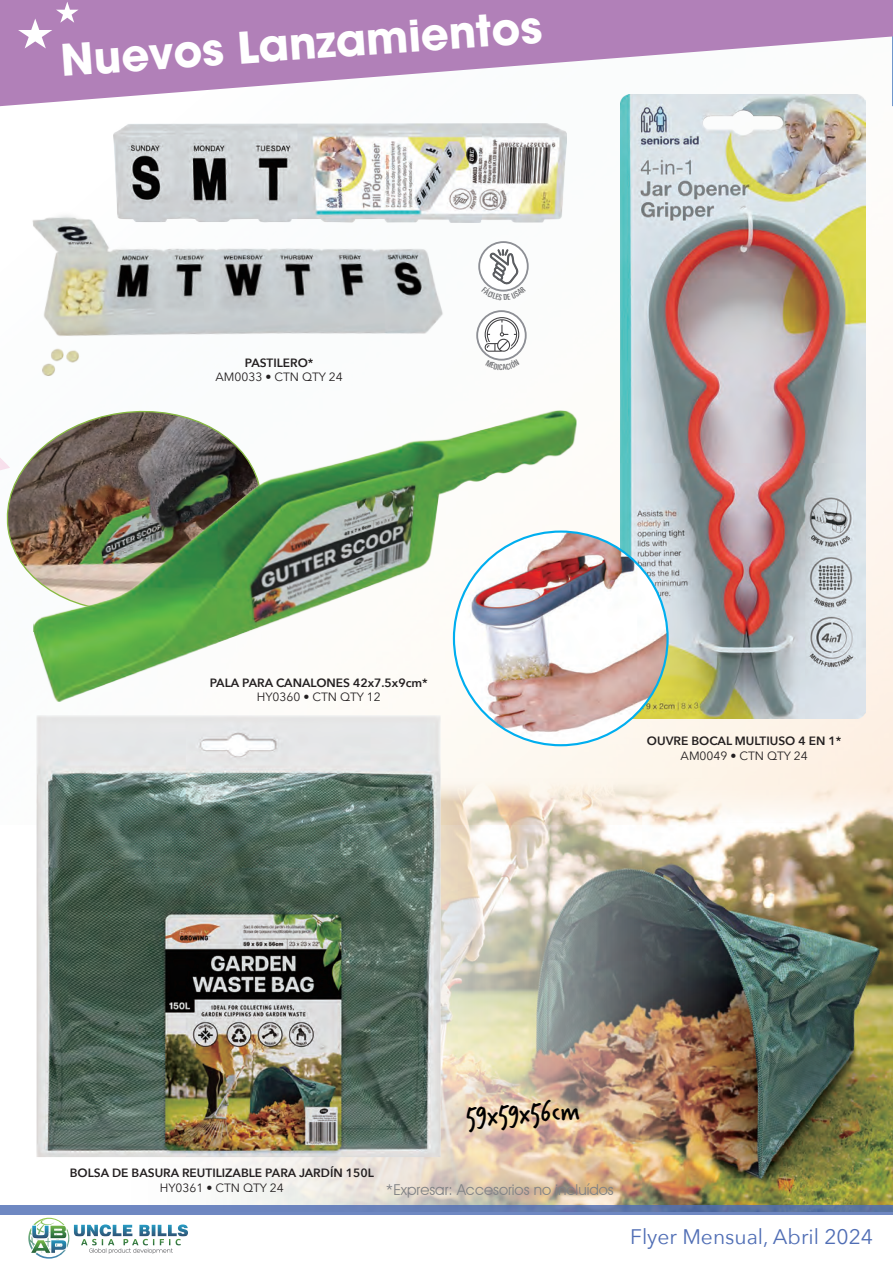
<style>
.page{position:relative;width:893px;height:1263px;background:#fff}
.page>*{position:absolute;margin:0;border:0;box-sizing:border-box;transform-origin:0 0}
.t1{font:700 43.5px "Avant Garde LT";color:#fff}
.t2{font:30.3px "Verveine";color:#000}
.t3{font:21px "Avenir Next";color:#506eb5}
.t4{font:15px "Avant Garde IT Cby BT";color:#808285}
.t5{font:600 12px "Avenir Next";color:#231f20}
.t6{font:12px "Avenir Next";color:#231f20}
</style>
<div class="page">
<img style="left:0;top:106px;width:893px;height:672px">
<div style="left:476px;top:310px;width:51px;height:51px;border:4px solid #8d8f95;border-radius:50%"></div>
<div style="left:478px;top:312px;width:47px;height:47px;background:#fff;border-radius:50%"></div>
<svg style="left:485px;top:317px;width:34px;height:35px"></svg>
<div style="left:478px;top:241px;width:51px;height:51px;border:4px solid #8d8f95;border-radius:50%"></div>
<svg style="left:0;top:240px;width:10px;height:292px"></svg>
<img style="left:18px;top:173px;width:432px;height:210px">
<img style="left:232px;top:778px;width:661px;height:427px">
<img style="left:2px;top:685px;width:470px;height:501px">
<img style="left:621px;top:106px;width:244px;height:613px">
<svg style="left:1px;top:403px;width:267px;height:216px"></svg>
<img style="left:33px;top:406px;width:544px;height:300px">
<img style="left:454px;top:532px;width:214px;height:213px;border-radius:107px">
<img style="left:113px;top:123px;width:454px;height:99px">
<svg style="left:0;top:0;width:893px;height:106px;fill:#b180b8"></svg>
<svg style="left:18px;top:2px;width:61px;height:46px"></svg>
<svg style="left:0;top:1205px;width:893px;height:9px;fill:#6b84bd"></svg>
<img style="left:74px;top:1224px;width:114px;height:13px">
<img style="left:92px;top:1239px;width:89px;height:6px">
<img style="left:28px;top:1218px;width:37px;height:30px">
<img style="left:32px;top:1226px;width:17px;height:12px">
<img style="left:51px;top:1226px;width:15px;height:12px">
<img style="left:31px;top:1240px;width:35px;height:13px">
<svg style="left:89px;top:1248px;width:84px;height:6px"></svg>
<svg style="left:481px;top:241px;width:45px;height:59px"></svg>
<svg style="left:485px;top:359px;width:34px;height:11px"></svg>
<h1 class="t1" style="left:59px;top:32px;width:484px;rotate:-4deg">Nuevos Lanzamientos</h1>
<p class="t5" style="left:245px;top:352px;width:70px">PASTILERO*</p>
<p class="t6" style="left:216px;top:367px;width:129px">AM0033 • CTN QTY 24</p>
<p class="t5" style="left:210px;top:672px;width:220px">PALA PARA CANALONES 42x7.5x9cm*</p>
<p class="t6" style="left:257px;top:687px;width:125px">HY0360 • CTN QTY 12</p>
<p class="t5" style="left:647px;top:731px;width:196px">OUVRE BOCAL MULTIUSO 4 EN 1*</p>
<p class="t6" style="left:681px;top:745px;width:129px">AM0049 • CTN QTY 24</p>
<h2 class="t2" style="left:465px;top:1095px;width:115px;rotate:-3deg">59x59x56cm</h2>
<p class="t5" style="left:70px;top:1163px;width:305px">BOLSA DE BASURA REUTILIZABLE PARA JARDÍN 150L</p>
<p class="t6" style="left:160px;top:1177px;width:125px">HY0361 • CTN QTY 24</p>
<p class="t4" style="left:386px;top:1181px;width:229px">*Expresar: Accesorios no incluídos</p>
<h3 class="t3" style="left:630px;top:1219px;width:244px">Flyer Mensual, Abril 2024</h3>
</div>
